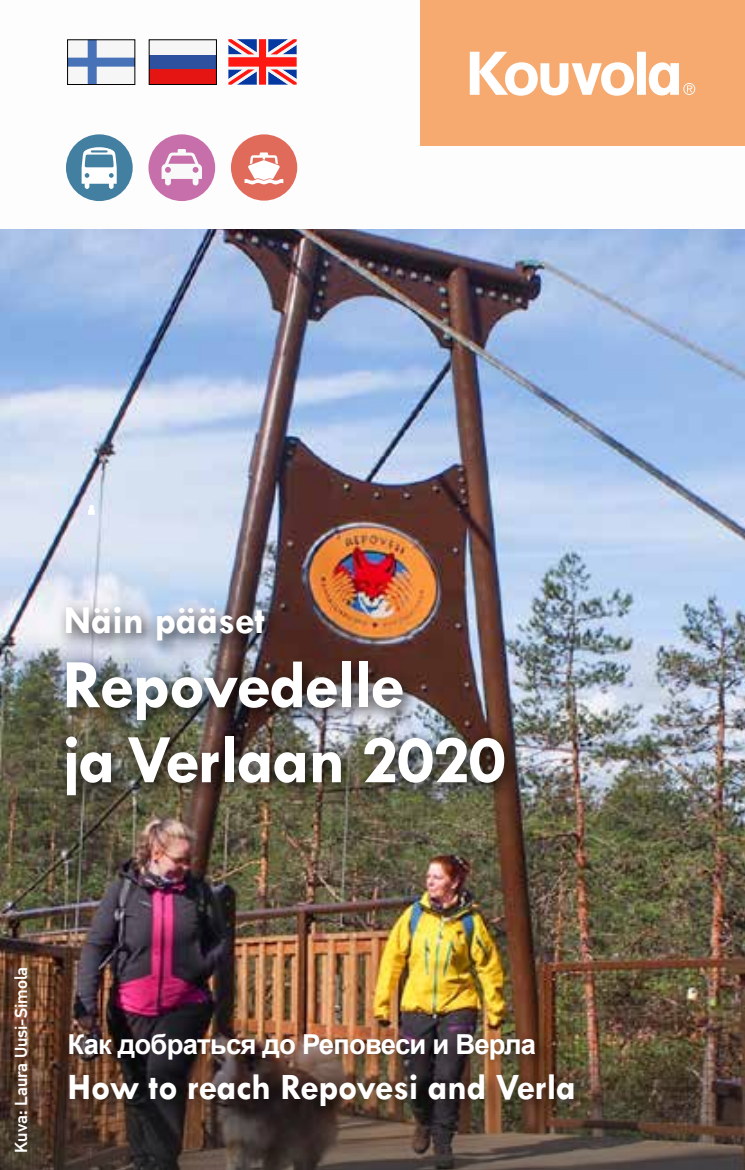
<style>
.page{position:relative;width:745px;height:1170px;background:#fff}
.page>*{position:absolute;margin:0;border:0;box-sizing:border-box;transform-origin:0 0}
.t1{font:700 70px/75px "Tw Cen";letter-spacing:-.02em;color:#fff}
.t2{font:700 40px "Tw Cen";color:#fff}
.t3{font:700 37.5px "Tw Cen";letter-spacing:-.01em;color:#fff}
.t4{font:700 27.5px "Arial";letter-spacing:-.03em;color:#fff}
.t5{font:500 17.5px "PF Din Text Pro";color:#fff}
</style>
<div class="page">
<img style="left:0;top:229px;width:744px;height:782px">
<img style="left:0;top:1011px;width:744px;height:158px">
<svg style="left:88px;top:505px;width:7px;height:9px"></svg>
<div style="left:149px;top:55px;width:67px;height:15px;background:#2d519f"></div>
<div style="left:149px;top:70px;width:67px;height:15px;background:#e41513"></div>
<div style="left:149px;top:40px;width:67px;height:15px;background:#f7f6f7"></div>
<div style="left:149px;top:40px;width:67px;height:45px;border:1px solid #000"></div>
<svg style="left:228px;top:39px;width:68px;height:46px"></svg>
<svg style="left:69px;top:42px;width:64px;height:41px"></svg>
<div style="left:67px;top:40px;width:68px;height:45px;border:1px solid #000"></div>
<div style="left:420px;top:0;width:324px;height:145px;background:#f6aa70"></div>
<svg style="left:469px;top:52px;width:225px;height:44px"></svg>
<div style="left:59px;top:1024px;width:534px;height:102px;background:#000;opacity:.5"></div>
<div style="left:148px;top:134px;width:67px;height:67px;background:#c76faa;border-radius:50%"></div>
<svg style="left:161px;top:149px;width:41px;height:36px"></svg>
<div style="left:66px;top:134px;width:67px;height:67px;background:#427fa1;border-radius:50%"></div>
<svg style="left:82px;top:147px;width:35px;height:42px"></svg>
<div style="left:231px;top:134px;width:66px;height:67px;background:#e16b5b;border-radius:50%"></div>
<svg style="left:244px;top:152px;width:39px;height:32px"></svg>
<div style="left:58px;top:653px;width:463px;height:160px;background:#000;opacity:.75"></div>
<div style="left:57px;top:600px;width:224px;height:58px;background:#000;opacity:.75"></div>
<h2 class="t2" style="left:64px;top:596px;width:203px">Näin pääset</h2>
<h1 class="t1" style="left:62px;top:645px;width:444px">Repovedelle<br>ja Verlaan 2020</h1>
<p class="t5" style="left:11px;top:1152px;width:187px;rotate:-90deg">Kuva: Laura Uusi-Simola</p>
<p class="t4" style="left:67px;top:1025px;width:470px">Как добраться до Реповеси и Верла</p>
<h3 class="t3" style="left:67px;top:1064px;width:510px">How to reach Repovesi and Verla</h3>
</div>
